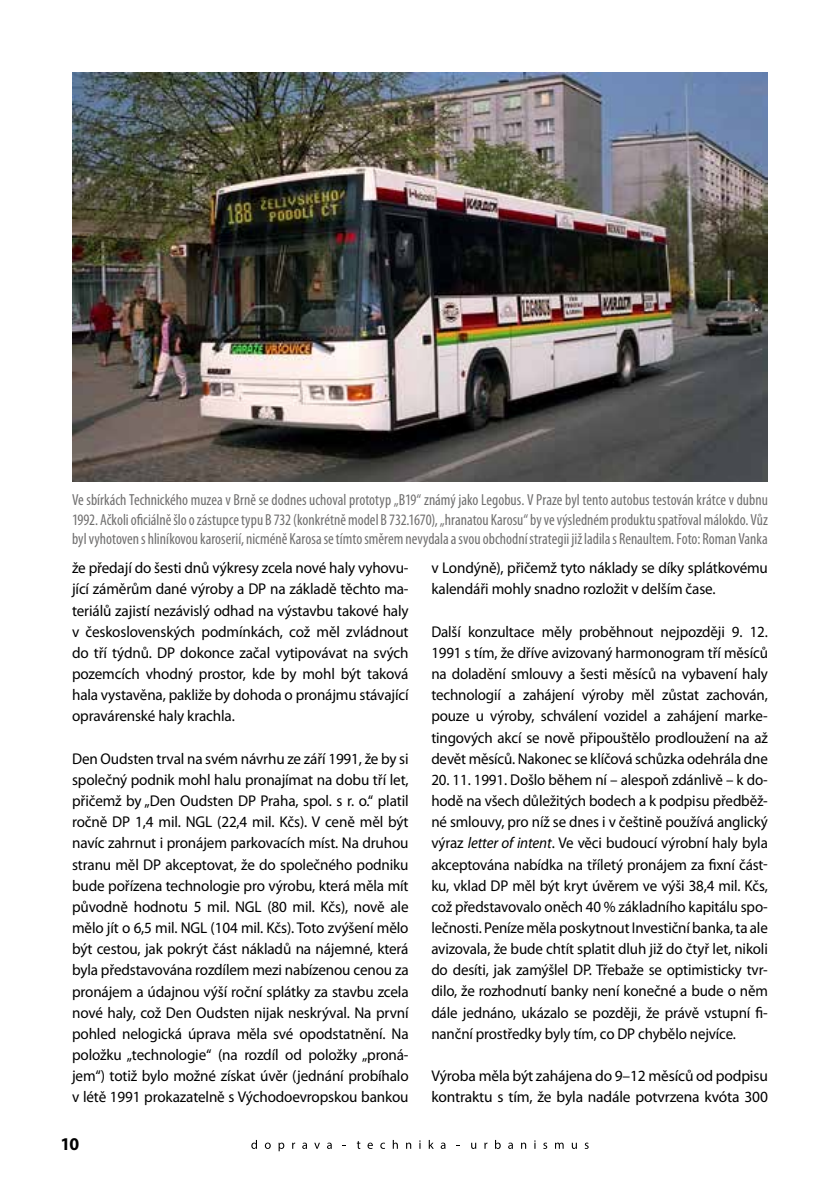
<style>
.page{position:relative;width:840px;height:1191px;background:#fff}
.page>*{position:absolute;margin:0;border:0;box-sizing:border-box;transform-origin:0 0}
.t1{font:700 18px "Myriad Pro";color:#000}
.t2{font:condensed 16px/19.2px "Myriad Pro";color:#706f6f;text-align:justify}
.t3{font:15.6px/21.2px "Myriad Pro";letter-spacing:-.01em;color:#000;text-align:justify}
.t4{font:15.6px/21.2px "Myriad Pro";letter-spacing:-.01em;color:#000;text-align:justify;scale:.96 1}
.s1{font-style:italic}
</style>
<div class="page">
<svg style="left:251px;top:1140px;width:6px;height:9px"></svg>
<svg style="left:265px;top:1142px;width:5px;height:7px"></svg>
<svg style="left:278px;top:1142px;width:6px;height:9px"></svg>
<svg style="left:292px;top:1142px;width:3px;height:6px"></svg>
<svg style="left:302px;top:1142px;width:5px;height:7px"></svg>
<svg style="left:314px;top:1142px;width:6px;height:6px"></svg>
<svg style="left:327px;top:1142px;width:4px;height:7px"></svg>
<svg style="left:356px;top:1141px;width:4px;height:7px"></svg>
<svg style="left:367px;top:1142px;width:5px;height:6px"></svg>
<svg style="left:380px;top:1142px;width:5px;height:6px"></svg>
<svg style="left:392px;top:1140px;width:5px;height:8px"></svg>
<svg style="left:406px;top:1142px;width:5px;height:6px"></svg>
<svg style="left:428px;top:1140px;width:5px;height:8px"></svg>
<svg style="left:440px;top:1142px;width:5px;height:7px"></svg>
<svg style="left:471px;top:1142px;width:5px;height:7px"></svg>
<svg style="left:484px;top:1142px;width:3px;height:6px"></svg>
<svg style="left:495px;top:1140px;width:5px;height:9px"></svg>
<svg style="left:508px;top:1142px;width:4px;height:7px"></svg>
<svg style="left:521px;top:1142px;width:5px;height:6px"></svg>
<svg style="left:543px;top:1142px;width:4px;height:6px"></svg>
<svg style="left:555px;top:1142px;width:8px;height:6px"></svg>
<svg style="left:571px;top:1142px;width:5px;height:7px"></svg>
<svg style="left:584px;top:1142px;width:4px;height:6px"></svg>
<img style="left:72px;top:72px;width:695px;height:409px">
<p class="t2" style="left:72px;top:490px;width:697px">Ve sbírkách Technického muzea v Brně se dodnes uchoval prototyp „B19“ známý jako Legobus. V Praze byl tento autobus testován krátce v dubnu 1992. Ačkoli oficiálně šlo o zástupce typu B 732 (konkrétně model B 732.1670), „hranatou Karosu“ by ve výsledném produktu spatřoval málokdo. Vůz byl vyhotoven s hliníkovou karoserií, nicméně Karosa se tímto směrem nevydala a svou obchodní strategii již ladila s Renaultem. Foto: Roman Vanka</p>
<p class="t3" style="left:72px;top:557px;width:338px">že předají do šesti dnů výkresy zcela nové haly vyhovu&shy;jící záměrům dané výroby a DP na základě těchto ma&shy;teriálů zajistí nezávislý odhad na výstavbu takové haly v československých podmínkách, což měl zvládnout do tří týdnů. DP dokonce začal vytipovávat na svých pozemcích vhodný prostor, kde by mohl být taková hala vystavěna, pakliže by dohoda o pronájmu stávající opravárenské haly krachla.</p>
<p class="t3" style="left:72px;top:747px;width:338px">Den Oudsten trval na svém návrhu ze září 1991, že by si společný podnik mohl halu pronajímat na dobu tří let, přičemž by „Den Oudsten DP Praha, spol. s r. o.“ platil ročně DP 1,4 mil. NGL (22,4 mil. Kčs). V ceně měl být navíc zahrnut i pronájem parkovacích míst. Na druhou stranu měl DP akceptovat, že do společného podniku bude pořízena technologie pro výrobu, která měla mít původně hodnotu 5 mil. NGL (80 mil. Kčs), nově ale mělo jít o 6,5 mil. NGL (104 mil. Kčs). Toto zvýšení mělo být cestou, jak pokrýt část nákladů na nájemné, která byla představována rozdílem mezi nabízenou cenou za pronájem a údajnou výší roční splátky za stavbu zcela nové haly, což Den Oudsten nijak neskrýval. Na první pohled nelogická úprava měla své opodstatnění. Na položku „technologie“ (na rozdíl od položky „proná&shy;jem“) totiž bylo možné získat úvěr (jednání probíhalo v létě 1991 prokazatelně s Východoevropskou bankou</p>
<p class="t1" style="left:61px;top:1132px;width:20px">10</p>
<p class="t3" style="left:431px;top:557px;width:338px">v Londýně), přičemž tyto náklady se díky splátkovému kalendáři mohly snadno rozložit v delším čase.</p>
<p class="t4" style="left:431px;top:620px;width:352px">Další konzultace měly proběhnout nejpozději 9. 12.<br>1991 s tím, že dříve avizovaný harmonogram tří měsíců na doladění smlouvy a šesti měsíců na vybavení haly technologií a zahájení výroby měl zůstat zachován, pouze u výroby, schválení vozidel a zahájení marke&shy;tingových akcí se nově připouštělo prodloužení na až devět měsíců. Nakonec se klíčová schůzka odehrála dne</p>
<p class="t4" style="left:431px;top:769px;width:352px">20. 11. 1991. Došlo během ní – alespoň zdánlivě – k do&shy;hodě na všech důležitých bodech a k podpisu předběž&shy;né smlouvy, pro níž se dnes i v češtině používá anglický výraz <span class="s1">letter of intent</span>. Ve věci budoucí výrobní haly byla akceptována nabídka na tříletý pronájem za fixní část&shy;ku, vklad DP měl být kryt úvěrem ve výši 38,4 mil. Kčs, což představovalo oněch 40 % základního kapitálu spo&shy;lečnosti. Peníze měla poskytnout Investiční banka, ta ale avizovala, že bude chtít splatit dluh již do čtyř let, nikoli do desíti, jak zamýšlel DP. Třebaže se optimisticky tvr&shy;dilo, že rozhodnutí banky není konečné a bude o něm dále jednáno, ukázalo se později, že právě vstupní fi&shy;nanční prostředky byly tím, co DP chybělo nejvíce.</p>
<p class="t3" style="left:431px;top:1065px;width:338px">Výroba měla být zahájena do 9–12 měsíců od podpisu kontraktu s tím, že byla nadále potvrzena kvóta 300</p>
</div>
